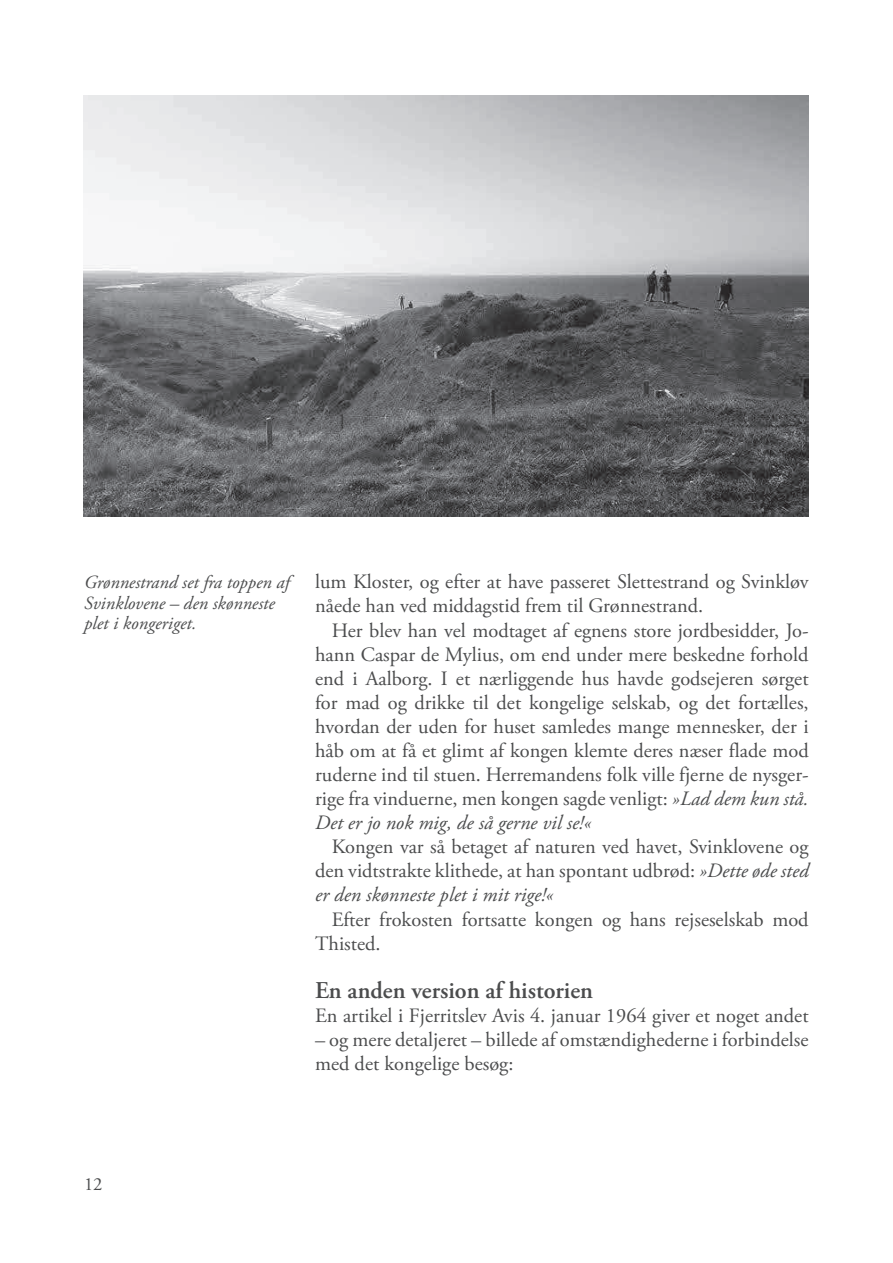
<style>
.page{position:relative;width:893px;height:1263px;background:#fff}
.page>*{position:absolute;margin:0;border:0;box-sizing:border-box;transform-origin:0 0}
.t1{font:600 24.15px "Adobe Garamond Pro";color:#4b4c4d}
.t2{font:20.4px/24.2px "Adobe Garamond Pro";color:#4b4c4d}
.t3{font:italic 18.45px/20.4px "Adobe Garamond Pro";color:#4b4c4d}
.t4{font:18.45px "Adobe Garamond Pro";color:#4b4c4d}
.s1{font-style:italic}
</style>
<div class="page">
<img style="left:83px;top:96px;width:725px;height:420px">
<p class="t3" style="left:84px;top:574px;width:207px">Grønnestrand set fra toppen af<br>Svinklovene – den skønneste plet i kongeriget.</p>
<p class="t2" style="left:315px;top:571px;width:495px">lum Kloster, og efter at have passeret Slettestrand og Svinkløv nåede han ved middagstid frem til Grønnestrand.</p>
<p class="t2" style="left:315px;top:620px;width:495px;text-align:justify;text-indent:17px">Her blev han vel modtaget af egnens store jordbesidder, Jo&shy;hann Caspar de Mylius, om end under mere beskedne forhold end i Aalborg. I et nærliggende hus havde godsejeren sørget for mad og drikke til det kongelige selskab, og det fortælles, hvordan der uden for huset samledes mange mennesker, der i håb om at få et glimt af kongen klemte deres næser flade mod ruderne ind til stuen. Herremandens folk ville fjerne de nysger&shy;rige fra vinduerne, men kongen sagde venligt: <span class="s1">»Lad dem kun stå.<br>Det er jo nok mig, de så gerne vil se!«</span></p>
<p class="t2" style="left:315px;top:836px;width:495px;text-align:justify;text-indent:17px">Kongen var så betaget af naturen ved havet, Svinklovene og den vidtstrakte klithede, at han spontant udbrød: <span class="s1">»Dette øde sted er den skønneste plet i mit rige!«</span></p>
<p class="t2" style="left:315px;top:909px;width:495px;text-indent:17px">Efter frokosten fortsatte kongen og hans rejseselskab mod<br>Thisted.</p>
<p class="t1" style="left:315px;top:980px;width:279px">En anden version af historien</p>
<p class="t2" style="left:315px;top:1005px;width:495px">En artikel i Fjerritslev Avis 4. januar 1964 giver et noget andet</p>
<p class="t2" style="left:315px;top:1029px;width:495px">– og mere detaljeret – billede af omstændighederne i forbindelse med det kongelige besøg:</p>
<p class="t4" style="left:84px;top:1177px;width:20px">12</p>
</div>
